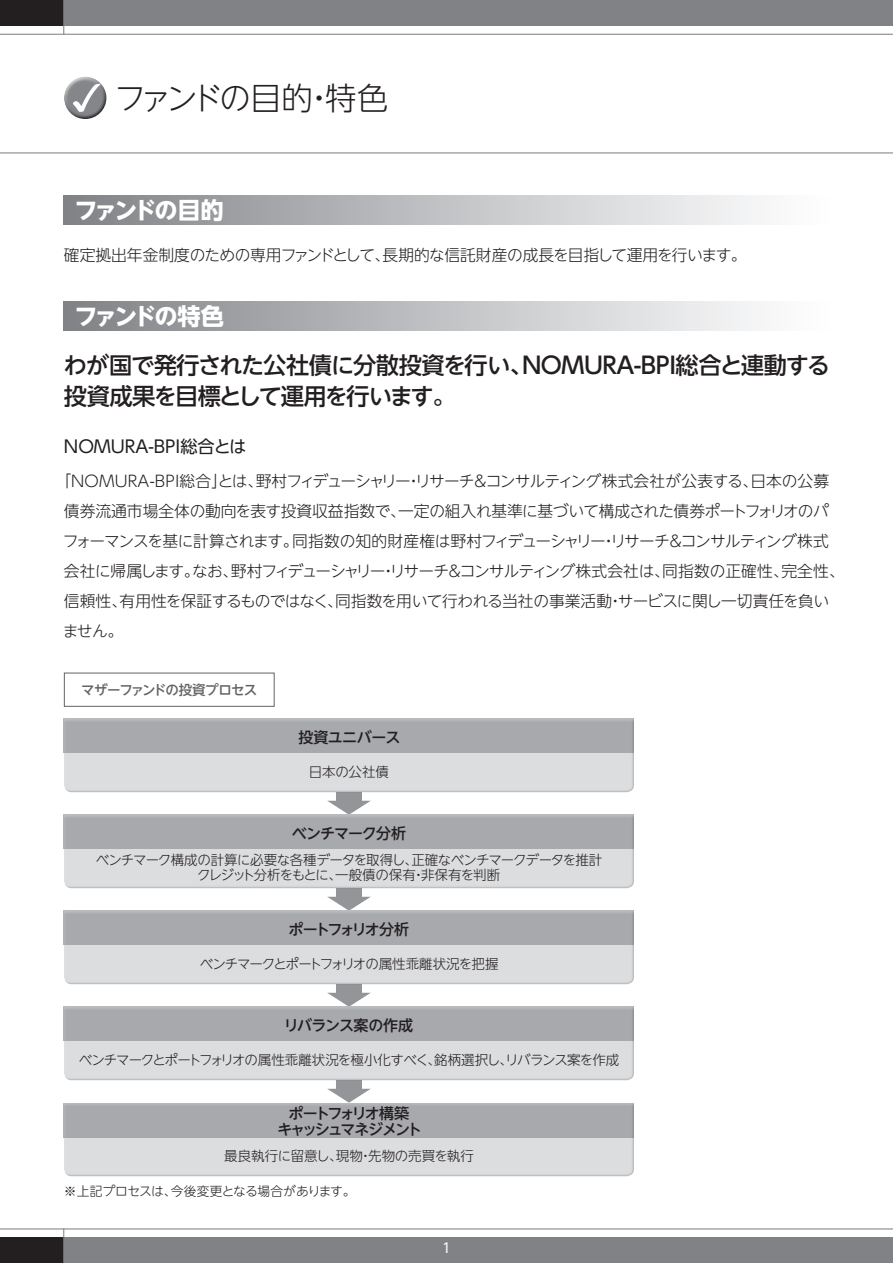
<style>
.page{position:relative;width:893px;height:1263px;background:#fff}
.page>*{position:absolute;margin:0;border:0;box-sizing:border-box;transform-origin:0 0}
.t1{font:300 31.5px "UD Shin Go NT Pro";letter-spacing:-.11em;color:#231f20}
.t2{font:500 23.25px/31.5px "UD Shin Go NT Pro";letter-spacing:-.04em;color:#231f20}
.t3{font:700 23.25px "UD Shin Go NT Pro";letter-spacing:-.125em;color:#fff}
.t4{font:17.25px "UD Shin Go NT Pro";color:#231f20}
.t5{font:300 15.75px/30px "UD Shin Go NT Pro";letter-spacing:-.035em;color:#231f20}
.t6{font:500 15px/15.8px "UD Shin Go NT Pro";letter-spacing:-.14em;color:#231f20;text-align:center}
.t7{font:500 15px "UD Shin Go NT Pro";letter-spacing:-.15em;color:#231f20}
.t8{font:500 15px "UD Shin Go NT Pro";letter-spacing:-.04em;color:#231f20}
.t9{font:500 15px "UD Shin Go NT Pro";letter-spacing:-.07em;color:#231f20}
.t10{font:500 15px "UD Shin Go NT Pro";letter-spacing:-.03em;color:#231f20}
.t11{font:300 13.5px/15px "UD Shin Go NT Pro";letter-spacing:-.06em;color:#231f20;text-align:center}
.t12{font:300 13.5px "UD Shin Go NT Pro";color:#231f20}
.t13{font:500 13.5px "UD Shin Go NT Pro";letter-spacing:-.06em;color:#636366}
.t14{font:13.5px "UD Shin Go NT Pro";color:#fff}
.t15{font:300 12.75px "UD Shin Go NT Pro";letter-spacing:-.035em;color:#231f20}
</style>
<div class="page">
<div style="left:64px;top:0;width:829px;height:26px;background:#808285"></div>
<div style="left:64px;top:1237px;width:829px;height:26px;background:#808285"></div>
<hr style="left:0;top:34px;width:893px;height:1px;background:#808285">
<hr style="left:0;top:152px;width:893px;height:1px;background:#808285">
<hr style="left:0;top:1228px;width:893px;height:1px;background:#808285">
<div style="left:0;top:0;width:64px;height:26px;background:#231f20"></div>
<div style="left:0;top:1237px;width:64px;height:26px;background:#231f20"></div>
<hr style="left:63px;top:0;width:1px;height:35px;background:#808285">
<hr style="left:63px;top:1228px;width:1px;height:35px;background:#808285">
<div style="left:64px;top:196px;width:765px;height:29px;background:linear-gradient(to right,#818387,#fff)"></div>
<div style="left:64px;top:302px;width:765px;height:29px;background:linear-gradient(to right,#818387,#fff)"></div>
<div style="left:64px;top:673px;width:211px;height:34px;border:1px solid #636366"></div>
<div style="left:63px;top:719px;width:573px;height:76px;background:#231f20;opacity:.3"></div>
<svg style="left:64px;top:774px;width:570px;height:41px"></svg>
<div style="left:63px;top:815px;width:573px;height:76px;background:#231f20;opacity:.3"></div>
<svg style="left:64px;top:870px;width:570px;height:41px"></svg>
<div style="left:63px;top:911px;width:573px;height:76px;background:#231f20;opacity:.3"></div>
<svg style="left:64px;top:966px;width:570px;height:41px"></svg>
<div style="left:63px;top:1007px;width:573px;height:76px;background:#231f20;opacity:.3"></div>
<svg style="left:64px;top:1062px;width:570px;height:41px"></svg>
<div style="left:63px;top:1103px;width:573px;height:76px;background:#231f20;opacity:.3"></div>
<div style="left:64px;top:76px;width:43px;height:34px;background:#fff;opacity:.75"></div>
<div style="left:64px;top:83px;width:44px;height:38px;background:#231f20;opacity:.75"></div>
<h1 class="t1" style="left:114px;top:72px;width:275px">ファンドの目的・特色</h1>
<h2 class="t3" style="left:74px;top:191px;width:151px">ファンドの目的</h2>
<p class="t5" style="left:64px;top:240px;width:684px">確定拠出年金制度のための専用ファンドとして、長期的な信託財産の成長を目指して運用を行います。</p>
<h2 class="t3" style="left:74px;top:297px;width:151px">ファンドの特色</h2>
<h2 class="t2" style="left:64px;top:349px;width:768px">わが国で発行された公社債に分散投資を行い、NOMURA-BPI総合と連動する投資成果を目標として運用を行います。</h2>
<p class="t4" style="left:64px;top:433px;width:184px">NOMURA-BPI総合とは</p>
<p class="t5" style="left:63px;top:465px;width:783px;text-indent:-7px">「NOMURA-BPI総合」とは、野村フィデューシャリー・リサーチ＆コンサルティング株式会社が公表する、日本の公募債券流通市場全体の動向を表す投資収益指数で、一定の組入れ基準に基づいて構成された債券ポートフォリオのパフォーマンスを基に計算されます。同指数の知的財産権は野村フィデューシャリー・リサーチ＆コンサルティング株式会社に帰属します。なお、野村フィデューシャリー・リサーチ＆コンサルティング株式会社は、同指数の正確性、完全性、信頼性、有用性を保証するものではなく、同指数を用いて行われる当社の事業活動・サービスに関し一切責任を負いません。</p>
<p class="t13" style="left:81px;top:679px;width:177px">マザーファンドの投資プロセス</p>
<p class="t10" style="left:298px;top:725px;width:103px">投資ユニバース</p>
<p class="t11" style="left:309px;top:764px;width:82px">日本の公社債</p>
<p class="t9" style="left:292px;top:821px;width:116px">ベンチマーク分析</p>
<p class="t11" style="left:96px;top:852px;width:508px">ベンチマーク構成の計算に必要な各種データを取得し、正確なベンチマークデータを推計クレジット分析をもとに、一般債の保有・非保有を判断</p>
<p class="t7" style="left:289px;top:917px;width:122px">ポートフォリオ分析</p>
<p class="t11" style="left:200px;top:956px;width:300px">ベンチマークとポートフォリオの属性乖離状況を把握</p>
<p class="t8" style="left:284px;top:1013px;width:131px">リバランス案の作成</p>
<p class="t11" style="left:79px;top:1052px;width:542px">ベンチマークとポートフォリオの属性乖離状況を極小化すべく、銘柄選択し、リバランス案を作成</p>
<p class="t6" style="left:277px;top:1105px;width:146px">ポートフォリオ構築<br>キャッシュマネジメント</p>
<p class="t12" style="left:224px;top:1145px;width:251px">最良執行に留意し、現物・先物の売買を執行</p>
<p class="t15" style="left:64px;top:1181px;width:293px">※上記プロセスは、今後変更となる場合があります。</p>
<p class="t14" style="left:442px;top:1237px;width:10px">1</p>
</div>
